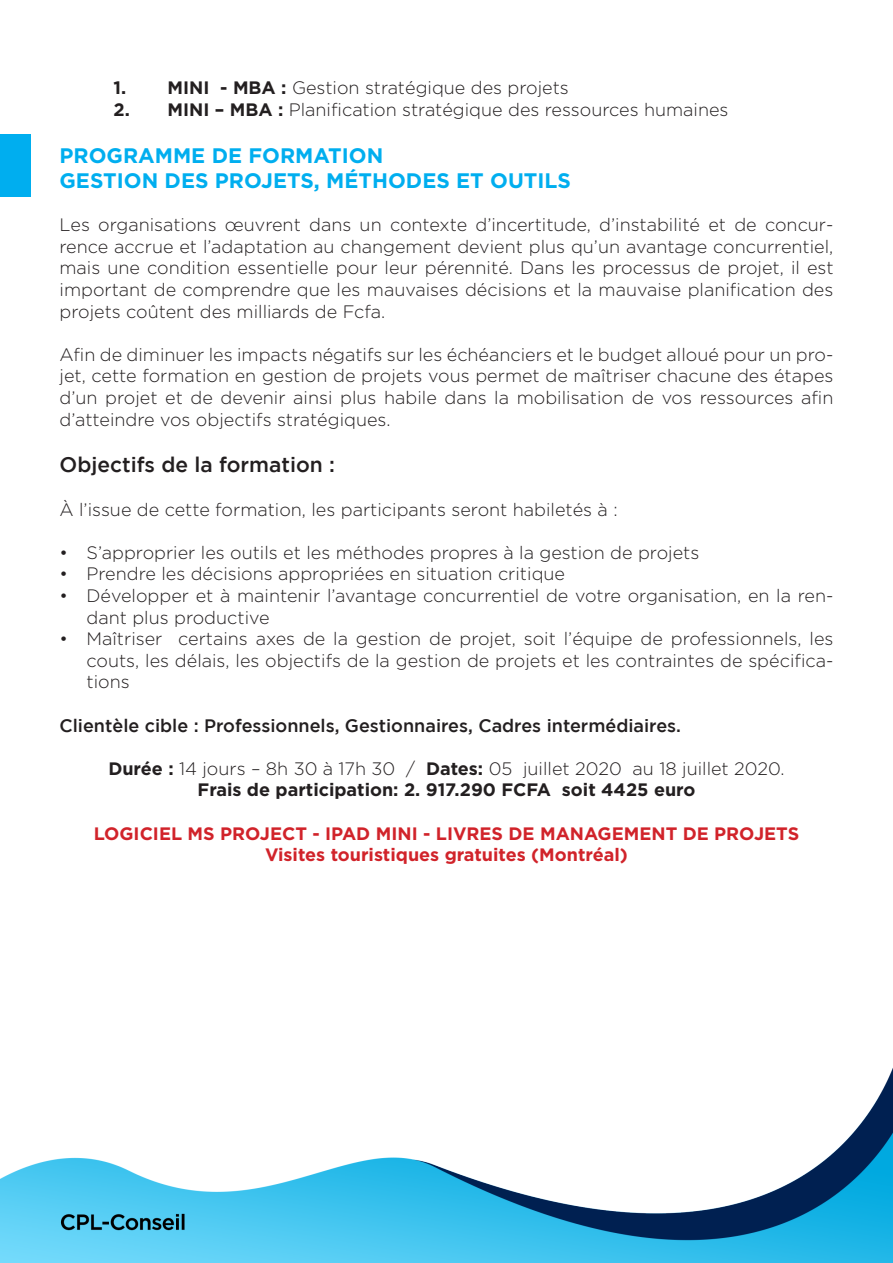
<style>
.page{position:relative;width:893px;height:1263px;background:#fff}
.page>*{position:absolute;margin:0;border:0;box-sizing:border-box;transform-origin:0 0}
.t1{font:700 21px "Gotham";color:#00aeef}
.t2{font:500 21px "Gotham";color:#231f20}
.t3{font:300 18px/21.6px "Gotham";color:#231f20;text-align:justify}
.t4{font:700 18px "Gotham";color:#d1232a}
.t5{font:500 18px "Gotham";color:#231f20}
.t6{font:700 18px "Gotham";color:#231f20}
.s1{font-weight:700}
</style>
<div class="page">
<img style="left:0;top:134px;width:893px;height:1129px">
<div style="left:0;top:134px;width:30px;height:62px;background:#00aeef"></div>
<p class="t3" style="left:114px;top:77px;width:457px"><span class="s1">1. MINI - MBA :</span> Gestion stratégique des projets</p>
<p class="t3" style="left:114px;top:98px;width:616px"><span class="s1">2. MINI – MBA :</span> Planification stratégique des ressources humaines</p>
<p class="t1" style="left:60px;top:141px;width:325px">PROGRAMME DE FORMATION</p>
<p class="t1" style="left:60px;top:167px;width:513px">GESTION DES PROJETS, MÉTHODES ET OUTILS</p>
<p class="t3" style="left:60px;top:214px;width:775px">Les organisations œuvrent dans un contexte d’incertitude, d’instabilité et de concur&shy;rence accrue et l’adaptation au changement devient plus qu’un avantage concurrentiel, mais une condition essentielle pour leur pérennité. Dans les processus de projet, il est important de comprendre que les mauvaises décisions et la mauvaise planification des projets coûtent des milliards de Fcfa.</p>
<p class="t3" style="left:60px;top:343px;width:775px">Afin de diminuer les impacts négatifs sur les échéanciers et le budget alloué pour un pro&shy;jet, cette formation en gestion de projets vous permet de maîtriser chacune des étapes d’un projet et de devenir ainsi plus habile dans la mobilisation de vos ressources afin d’atteindre vos objectifs stratégiques.</p>
<p class="t2" style="left:60px;top:453px;width:277px">Objectifs de la formation :</p>
<p class="t3" style="left:60px;top:498px;width:560px">À l’issue de cette formation, les participants seront habiletés à :</p>
<p class="t3" style="left:60px;top:541px;width:641px">• S’approprier les outils et les méthodes propres à la gestion de projets</p>
<p class="t3" style="left:60px;top:563px;width:507px">• Prendre les décisions appropriées en situation critique</p>
<p class="t3" style="left:87px;top:584px;width:748px;text-indent:-27px">• Développer et à maintenir l’avantage concurrentiel de votre organisation, en la ren&shy;dant plus productive</p>
<p class="t3" style="left:87px;top:628px;width:748px;text-indent:-27px">• Maîtriser certains axes de la gestion de projet, soit l’équipe de professionnels, les couts, les délais, les objectifs de la gestion de projets et les contraintes de spécifica&shy;tions</p>
<p class="t5" style="left:60px;top:715px;width:623px">Clientèle cible : Professionnels, Gestionnaires, Cadres intermédiaires.</p>
<p class="t3" style="left:108px;top:757px;width:678px"><span class="s1">Durée :</span> 14 jours – 8h 30 à 17h 30 / <span class="s1">Dates:</span> 05 juillet 2020 au 18 juillet 2020.</p>
<p class="t6" style="left:198px;top:778px;width:499px">Frais de participation: 2. 917.290 FCFA soit 4425 euro</p>
<p class="t4" style="left:94px;top:821px;width:707px">LOGICIEL MS PROJECT - IPAD MINI - LIVRES DE MANAGEMENT DE PROJETS</p>
<p class="t4" style="left:265px;top:843px;width:364px">Visites touristiques gratuites (Montréal)</p>
</div>
